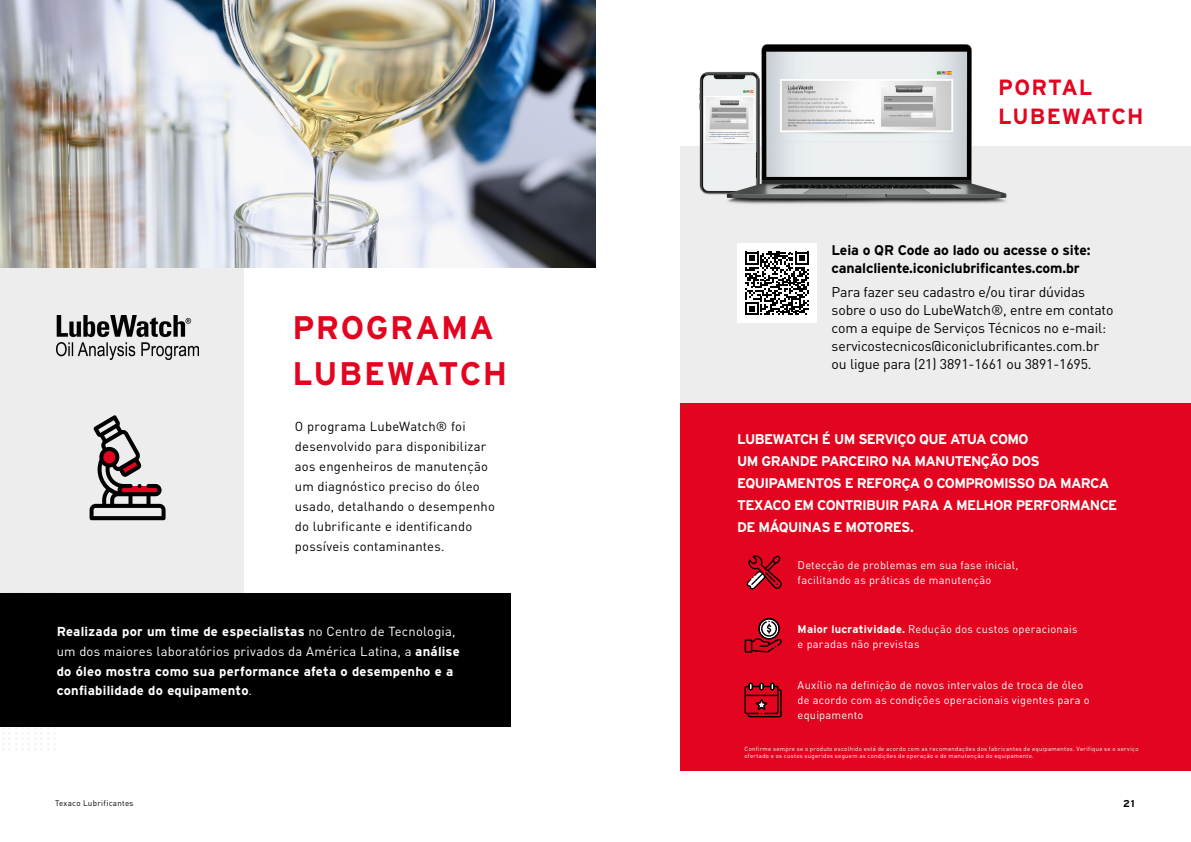
<style>
.page{position:relative;width:1191px;height:842px;background:#fff}
.page>*{position:absolute;margin:0;border:0;box-sizing:border-box;transform-origin:0 0}
.t1{font:700 32.6px/46.1px "Interstate";letter-spacing:.04em;color:#e30520}
.t2{font:700 22px/28.6px "Interstate";letter-spacing:.045em;color:#e30520}
.t3{font:14px/18px "DIN Pro";letter-spacing:-.01em;color:#000}
.t4{font:700 14px/22px "Interstate";letter-spacing:-.055em;color:#fff}
.t5{font:700 14px/18px "Interstate";letter-spacing:-.01em;color:#000}
.t6{font:13px/20px "DIN Pro";letter-spacing:.015em;color:#000}
.t7{font:700 13px/20px "Interstate";letter-spacing:.015em;color:#fff}
.t8{font:13px "DIN Pro";letter-spacing:.015em;color:#fff}
.t9{font:11px/15px "DIN Pro";letter-spacing:.02em;color:#fff}
.t10{font:700 10px "Interstate";color:#000}
.t11{font:8px "DIN Pro";letter-spacing:.035em;color:#000}
.t12{font:6px/7.2px "DIN Pro";letter-spacing:.05em;color:#fff}
.s1{font-family:"DIN Pro";font-weight:400}
.s2{font-family:"Interstate";font-weight:700}
</style>
<div class="page">
<div style="left:680px;top:403px;width:511px;height:368px;background:#e3051f"></div>
<div style="left:0;top:268px;width:244px;height:425px;background:#ededed"></div>
<div style="left:680px;top:146px;width:511px;height:257px;background:#ededed"></div>
<svg style="left:2px;top:726px;width:54px;height:1px"></svg>
<div style="left:0;top:593px;width:510px;height:133px;background:#000"></div>
<img style="left:57px;top:315px;width:141px;height:44px">
<img style="left:0;top:0;width:595px;height:268px">
<svg style="left:90px;top:415px;width:75px;height:105px"></svg>
<svg style="left:746px;top:555px;width:36px;height:34px"></svg>
<svg style="left:744px;top:618px;width:38px;height:35px"></svg>
<svg style="left:744px;top:682px;width:38px;height:35px"></svg>
<img style="left:699px;top:44px;width:308px;height:160px">
<div style="left:737px;top:244px;width:79px;height:79px;background:#fff"></div>
<svg style="left:745px;top:252px;width:64px;height:63px"></svg>
<h1 class="t1" style="left:292px;top:304px;width:216px">PROGRAMA<br>LUBEWATCH</h1>
<p class="t6" style="left:295px;top:415px;width:201px">O programa LubeWatch® foi desenvolvido para disponibilizar aos engenheiros de manutenção um diagnóstico preciso do óleo usado, detalhando o desempenho do lubrificante e identificando possíveis contaminantes.</p>
<p class="t7" style="left:57px;top:621px;width:400px">Realizada por um time de especialistas <span class="s1">no Centro de Tecnologia,</span></p>
<p class="t8" style="left:57px;top:640px;width:404px">um dos maiores laboratórios privados da América Latina, a <span class="s2">análise</span></p>
<p class="t7" style="left:57px;top:661px;width:398px">do óleo mostra como sua performance afeta o desempenho e a confiabilidade do equipamento<span class="s1">.</span></p>
<h2 class="t2" style="left:998px;top:73px;width:147px">PORTAL<br>LUBEWATCH</h2>
<p class="t5" style="left:831px;top:241px;width:260px">Leia o QR Code ao lado ou acesse o site: canalcliente.iconiclubrificantes.com.br</p>
<p class="t3" style="left:831px;top:282px;width:283px">Para fazer seu cadastro e/ou tirar dúvidas sobre o uso do LubeWatch®, entre em contato com a equipe de Serviços Técnicos no e-mail: servicostecnicos@iconiclubrificantes.com.br ou ligue para (21) 3891-1661 ou 3891-1695.</p>
<p class="t4" style="left:737px;top:428px;width:381px">LUBEWATCH É UM SERVIÇO QUE ATUA COMO<br>UM GRANDE PARCEIRO NA MANUTENÇÃO DOS EQUIPAMENTOS E REFORÇA O COMPROMISSO DA MARCA TEXACO EM CONTRIBUIR PARA A MELHOR PERFORMANCE DE MÁQUINAS E MOTORES.</p>
<p class="t9" style="left:797px;top:557px;width:222px">Detecção de problemas em sua fase inicial, facilitando as práticas de manutenção</p>
<p class="t9" style="left:797px;top:620px;width:281px"><span class="s2">Maior lucratividade.</span> Redução dos custos operacionais e paradas não previstas</p>
<p class="t9" style="left:797px;top:677px;width:293px">Auxílio na definição de novos intervalos de troca de óleo de acordo com as condições operacionais vigentes para o equipamento</p>
<p class="t12" style="left:744px;top:744px;width:395px">Confirme sempre se o produto escolhido está de acordo com as recomendações dos fabricantes de equipamentos. Verifique se o serviço ofertado e os custos sugeridos seguem as condições de operação e de manutenção do equipamento.</p>
<p class="t11" style="left:55px;top:797px;width:80px">Texaco Lubrificantes</p>
<p class="t10" style="left:1123px;top:797px;width:13px">21</p>
</div>
